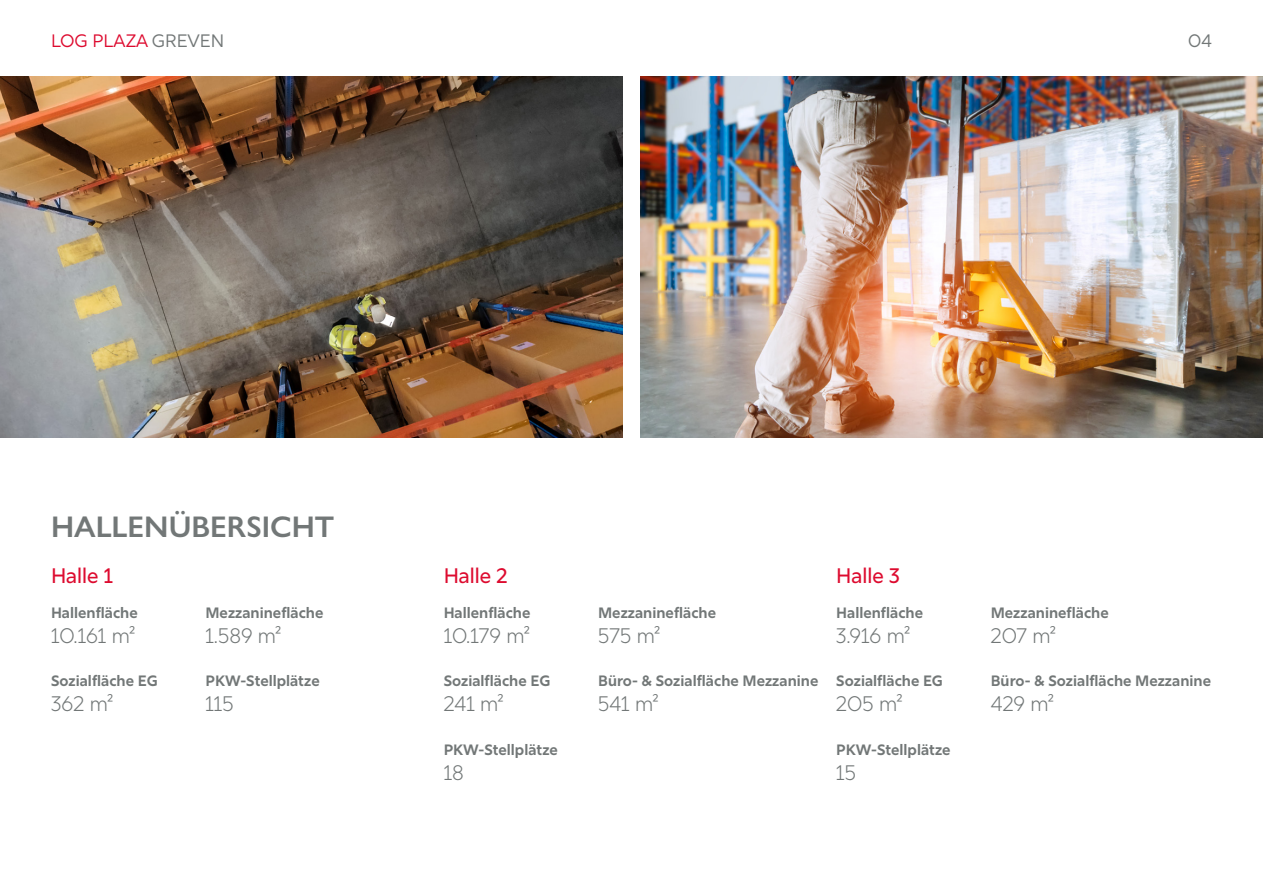
<style>
.page{position:relative;width:1263px;height:893px;background:#fff}
.page>*{position:absolute;margin:0;border:0;box-sizing:border-box;transform-origin:0 0}
.t1{font:600 30px "Gill Sans Nova";color:#727777}
.t2{font:300 21px "Rig Sans";color:#727777}
.t3{font:500 21px "Rig Sans";color:#dd0b2f}
.t4{font:18px "Rig Sans";color:#dd0b2f}
.t5{font:18px "Rig Sans";color:#727777}
.t6{font:700 15px "Rig Sans";color:#727777}
.s1{color:#727777}
</style>
<div class="page">
<img style="left:640px;top:77px;width:623px;height:361px">
<img style="left:0;top:77px;width:623px;height:361px">
<p class="t4" style="left:51px;top:32px;width:175px">LOG PLAZA <span class="s1">GREVEN</span></p>
<p class="t5" style="left:1188px;top:32px;width:25px">04</p>
<h1 class="t1" style="left:51px;top:511px;width:285px">HALLENÜBERSICHT</h1>
<h2 class="t3" style="left:51px;top:567px;width:64px">Halle 1</h2>
<p class="t6" style="left:51px;top:604px;width:88px">Hallenfläche</p>
<p class="t6" style="left:206px;top:604px;width:119px">Mezzaninefläche</p>
<h2 class="t2" style="left:51px;top:626px;width:86px">10.161 m²</h2>
<h2 class="t2" style="left:206px;top:626px;width:77px">1.589 m²</h2>
<p class="t6" style="left:51px;top:673px;width:108px">Sozialfläche EG</p>
<p class="t6" style="left:206px;top:673px;width:116px">PKW-Stellplätze</p>
<h2 class="t2" style="left:51px;top:694px;width:64px">362 m²</h2>
<h2 class="t2" style="left:206px;top:694px;width:30px">115</h2>
<h2 class="t3" style="left:444px;top:567px;width:65px">Halle 2</h2>
<p class="t6" style="left:444px;top:604px;width:88px">Hallenfläche</p>
<p class="t6" style="left:598px;top:604px;width:119px">Mezzaninefläche</p>
<h2 class="t2" style="left:444px;top:626px;width:88px">10.179 m²</h2>
<h2 class="t2" style="left:598px;top:626px;width:64px">575 m²</h2>
<p class="t6" style="left:444px;top:673px;width:108px">Sozialfläche EG</p>
<p class="t6" style="left:598px;top:673px;width:222px">Büro- &amp; Sozialfläche Mezzanine</p>
<h2 class="t2" style="left:444px;top:694px;width:62px">241 m²</h2>
<h2 class="t2" style="left:598px;top:694px;width:62px">541 m²</h2>
<p class="t6" style="left:444px;top:741px;width:116px">PKW-Stellplätze</p>
<h2 class="t2" style="left:444px;top:763px;width:22px">18</h2>
<h2 class="t3" style="left:836px;top:567px;width:65px">Halle 3</h2>
<p class="t6" style="left:836px;top:604px;width:88px">Hallenfläche</p>
<p class="t6" style="left:991px;top:604px;width:119px">Mezzaninefläche</p>
<h2 class="t2" style="left:836px;top:626px;width:76px">3.916 m²</h2>
<h2 class="t2" style="left:991px;top:626px;width:67px">207 m²</h2>
<p class="t6" style="left:836px;top:673px;width:108px">Sozialfläche EG</p>
<p class="t6" style="left:991px;top:673px;width:222px">Büro- &amp; Sozialfläche Mezzanine</p>
<h2 class="t2" style="left:836px;top:694px;width:68px">205 m²</h2>
<h2 class="t2" style="left:991px;top:694px;width:65px">429 m²</h2>
<p class="t6" style="left:836px;top:741px;width:116px">PKW-Stellplätze</p>
<h2 class="t2" style="left:836px;top:763px;width:21px">15</h2>
</div>
